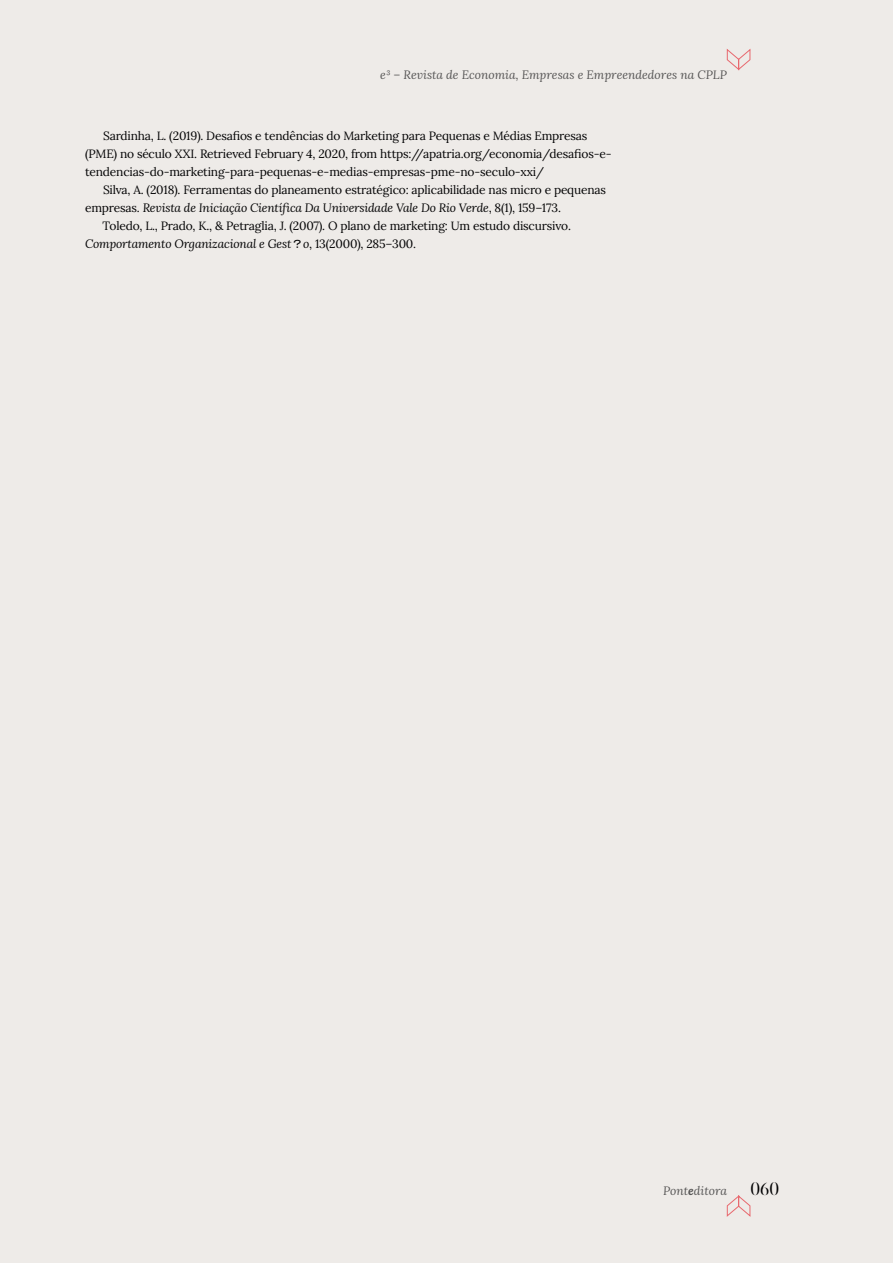
<style>
.page{position:relative;width:893px;height:1263px;background:#eeebe8}
.page>*{position:absolute;margin:0;border:0;box-sizing:border-box;transform-origin:0 0}
.t1{font:18px "MADE Canvas";color:#020203}
.t2{font:12px/18px "Lora";letter-spacing:-.015em;color:#020203}
.t3{font:italic 12px "Lora";letter-spacing:-.015em;color:#020203}
.t4{font:italic 12px "Lora";color:#565555}
.s1{font-style:normal}
.s2{font-family:"MS Gothic";font-style:normal}
.s3{font-weight:700}
</style>
<div class="page">
<svg style="left:726px;top:1195px;width:25px;height:22px"></svg>
<svg style="left:726px;top:49px;width:25px;height:22px"></svg>
<p class="t4" style="left:380px;top:66px;width:348px">e³ – Revista de Economia, Empresas e Empreendedores na CPLP</p>
<p class="t2" style="left:85px;top:126px;width:528px;text-indent:18px">Sardinha, L. (2019). Desafios e tendências do Marketing para Pequenas e Médias Empresas (PME) no século XXI. Retrieved February 4, 2020, from https://apatria.org/economia/desafios-e&shy;tendencias-do-marketing-para-pequenas-e-medias-empresas-pme-no-seculo-xxi/</p>
<p class="t2" style="left:103px;top:180px;width:504px">Silva, A. (2018). Ferramentas do planeamento estratégico: aplicabilidade nas micro e pequenas</p>
<p class="t3" style="left:85px;top:199px;width:477px"><span class="s1">empresas.</span> Revista de Iniciação Científica Da Universidade Vale Do Rio Verde<span class="s1">, 8(1), 159–173.</span></p>
<p class="t2" style="left:103px;top:216px;width:470px">Toledo, L., Prado, K., &amp; Petraglia, J. (2007). O plano de marketing: Um estudo discursivo.</p>
<p class="t3" style="left:85px;top:235px;width:332px">Comportamento Organizacional e Gest<span class="s2">？</span>o<span class="s1">, 13(2000), 285–300.</span></p>
<p class="t4" style="left:663px;top:1183px;width:65px">Pont<span class="s3">e</span>ditora</p>
<h1 class="t1" style="left:750px;top:1179px;width:30px">060</h1>
</div>
